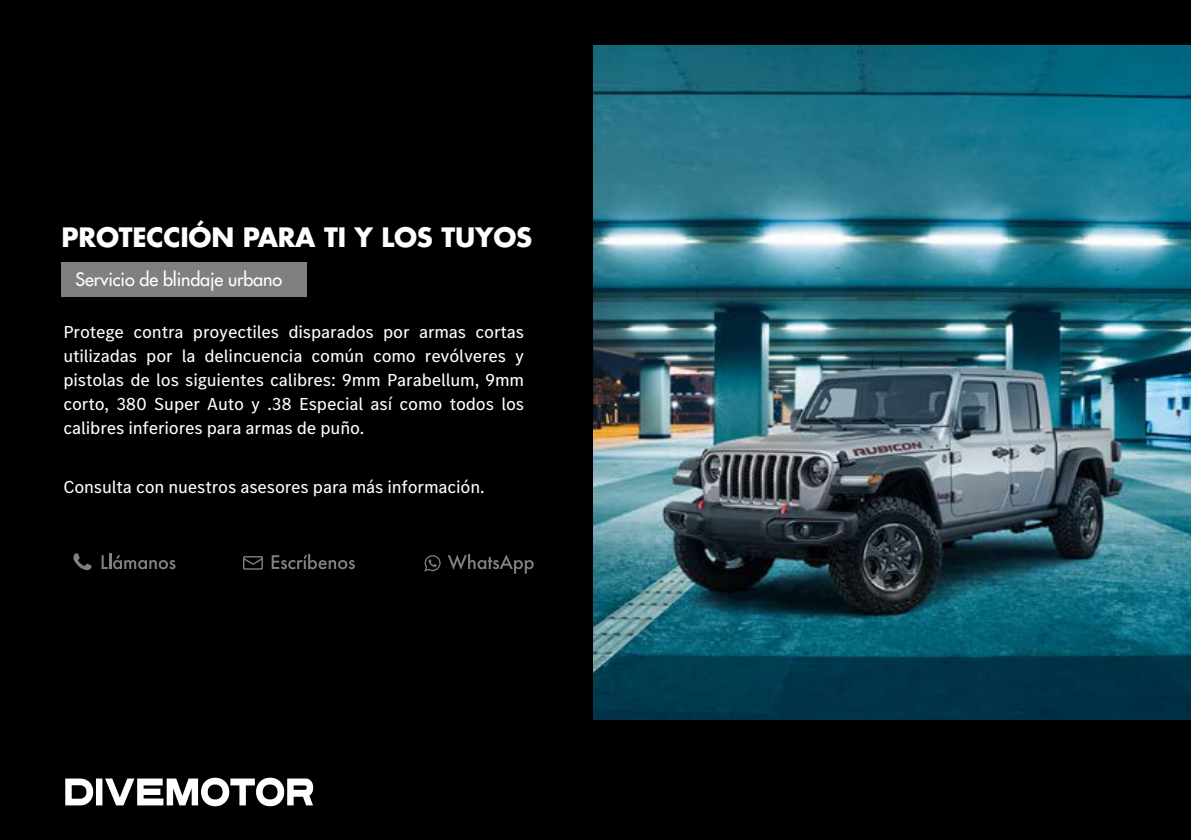
<style>
.page{position:relative;width:1191px;height:840px;background:#000}
.page>*{position:absolute;margin:0;border:0;box-sizing:border-box;transform-origin:0 0}
.t1{font:700 26px "Futura Std";letter-spacing:-.01em;color:#fff}
.t2{font:18px/24px "MB Corpo S Text";letter-spacing:-.01em;color:#fff;text-align:justify}
.t3{font:500 18px "Futura Std";letter-spacing:-.01em;color:#fff}
</style>
<div class="page">
<svg style="left:65px;top:778px;width:248px;height:28px"></svg>
<img style="left:593px;top:45px;width:598px;height:674px">
<div style="left:62px;top:262px;width:245px;height:35px;background:#7f8080"></div>
<svg style="left:424px;top:555px;width:16px;height:16px"></svg>
<svg style="left:448px;top:554px;width:85px;height:20px"></svg>
<svg style="left:73px;top:553px;width:19px;height:17px"></svg>
<svg style="left:102px;top:554px;width:73px;height:15px"></svg>
<div style="left:243px;top:556px;width:20px;height:14px;border:1px solid #7f8080"></div>
<svg style="left:243px;top:557px;width:20px;height:9px"></svg>
<svg style="left:272px;top:554px;width:83px;height:15px"></svg>
<h1 class="t1" style="left:62px;top:220px;width:472px">PROTECCIÓN PARA TI Y LOS TUYOS</h1>
<p class="t3" style="left:76px;top:268px;width:208px">Servicio de blindaje urbano</p>
<p class="t2" style="left:63px;top:320px;width:462px">Protege contra proyectiles disparados por armas cortas utilizadas por la delincuencia común como revólveres y pistolas de los siguientes calibres: 9mm Parabellum, 9mm corto, 380 Super Auto y .38 Especial así como todos los calibres inferiores para armas de puño.</p>
<p class="t2" style="left:63px;top:474px;width:422px">Consulta con nuestros asesores para más información.</p>
</div>
